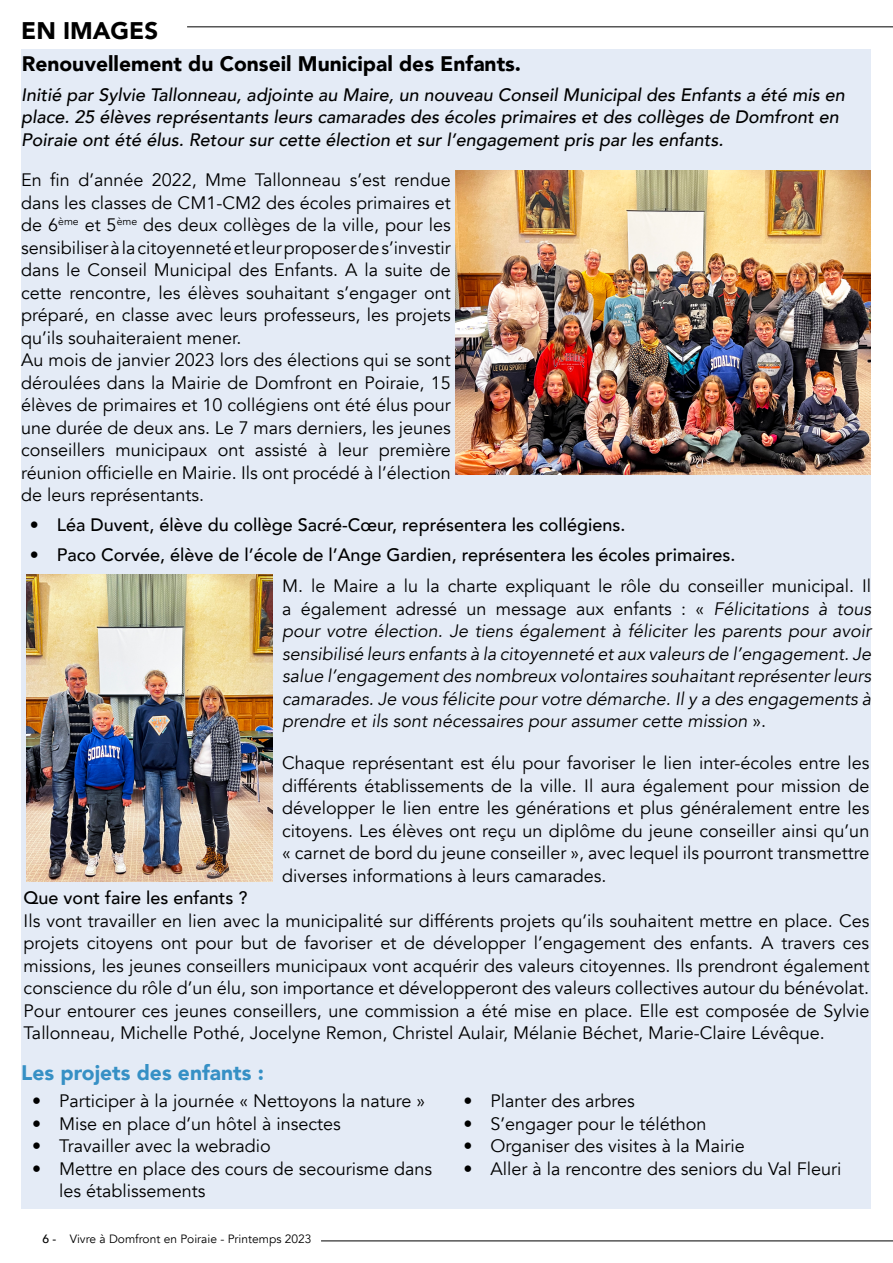
<style>
.page{position:relative;width:893px;height:1263px;background:#fff}
.page>*{position:absolute;margin:0;border:0;box-sizing:border-box;transform-origin:0 0}
.t1{font:900 24px "Avenir";color:#000}
.t2{font:900 21px "Avenir";color:#000}
.t3{font:900 21px "Avenir";color:#3690c5}
.t4{font:18px/22.5px "Avenir";color:#000;text-align:justify}
.t5{font:italic 18px/22.5px "Avenir";color:#000;text-align:justify}
.t6{font:italic 500 18px/22.5px "Avenir";color:#000}
.t7{font:500 18px "Avenir";color:#000}
.t8{font:12px "Avenir";color:#000}
.s1{font-style:normal}
.s2{font-weight:500}
</style>
<div class="page">
<hr style="left:321px;top:1240px;width:572px;height:1px;background:#000">
<hr style="left:187px;top:27px;width:706px;height:1px;background:#000">
<div style="left:22px;top:50px;width:849px;height:1159px;background:#e4ebf6"></div>
<img style="left:455px;top:171px;width:416px;height:303px">
<img style="left:26px;top:574px;width:247px;height:307px">
<h1 class="t1" style="left:21px;top:10px;width:138px">EN IMAGES</h1>
<p class="t2" style="left:22px;top:45px;width:501px">Renouvellement du Conseil Municipal des Enfants.</p>
<p class="t6" style="left:21px;top:84px;width:825px">Initié par Sylvie Tallonneau, adjointe au Maire, un nouveau Conseil Municipal des Enfants a été mis en place. 25 élèves représentants leurs camarades des écoles primaires et des collèges de Domfront en<br>Poiraie ont été élus. Retour sur cette élection et sur l’engagement pris par les enfants.</p>
<p class="t4" style="left:21px;top:169px;width:431px;text-align:left">En fin d’année 2022, Mme Tallonneau s’est rendue dans les classes de CM1-CM2 des écoles primaires et de 6<sup>ème</sup> et 5<sup>ème</sup> des deux collèges de la ville, pour les sensibiliser à la citoyenneté et leur proposer de s’investir dans le Conseil Municipal des Enfants. A la suite de cette rencontre, les élèves souhaitant s’engager ont préparé, en classe avec leurs professeurs, les projets qu’ils souhaiteraient mener.<br>Au mois de janvier 2023 lors des élections qui se sont déroulées dans la Mairie de Domfront en Poiraie, 15 élèves de primaires et 10 collégiens ont été élus pour une durée de deux ans. Le 7 mars derniers, les jeunes conseillers municipaux ont assisté à leur première réunion officielle en Mairie. Ils ont procédé à l’élection de leurs représentants.</p>
<p class="t7" style="left:30px;top:509px;width:597px">• Léa Duvent, élève du collège Sacré-Cœur, représentera les collégiens.</p>
<p class="t7" style="left:30px;top:539px;width:707px">• Paco Corvée, élève de l’école de l’Ange Gardien, représentera les écoles primaires.</p>
<p class="t5" style="left:282px;top:575px;width:591px"><span class="s1">M. le Maire a lu la charte expliquant le rôle du conseiller municipal. Il a également adressé un message aux enfants : «</span> Félicitations à tous pour votre élection. Je tiens également à féliciter les parents pour avoir sensibilisé leurs enfants à la citoyenneté et aux valeurs de l’engagement. Je salue l’engagement des nombreux volontaires souhaitant représenter leurs camarades. Je vous félicite pour votre démarche. Il y a des engagements à prendre et ils sont nécessaires pour assumer cette mission <span class="s1">».</span></p>
<p class="t4" style="left:282px;top:752px;width:589px">Chaque représentant est élu pour favoriser le lien inter-écoles entre les différents établissements de la ville. Il aura également pour mission de développer le lien entre les générations et plus généralement entre les citoyens. Les élèves ont reçu un diplôme du jeune conseiller ainsi qu’un « carnet de bord du jeune conseiller », avec lequel ils pourront transmettre diverses informations à leurs camarades.</p>
<p class="t7" style="left:24px;top:882px;width:225px">Que vont faire les enfants ?</p>
<p class="t4" style="left:24px;top:910px;width:847px">Ils vont travailler en lien avec la municipalité sur différents projets qu’ils souhaitent mettre en place. Ces projets citoyens ont pour but de favoriser et de développer l’engagement des enfants. A travers ces missions, les jeunes conseillers municipaux vont acquérir des valeurs citoyennes. Ils prendront également conscience du rôle d’un élu, son importance et développeront des valeurs collectives autour du bénévolat.<br>Pour entourer ces jeunes conseillers, une commission a été mise en place. Elle est composée de Sylvie Tallonneau, Michelle Pothé, Jocelyne Remon, Christel Aulair, Mélanie Béchet, Marie-Claire Lévêque.</p>
<p class="t3" style="left:21px;top:1054px;width:244px">Les projets des enfants :</p>
<p class="t4" style="left:32px;top:1090px;width:394px">• Participer à la journée « Nettoyons la nature »</p>
<p class="t4" style="left:32px;top:1112px;width:310px">• Mise en place d’un hôtel à insectes</p>
<p class="t4" style="left:32px;top:1135px;width:240px">• Travailler avec la webradio</p>
<p class="t4" style="left:59px;top:1157px;width:375px;text-indent:-27px">• Mettre en place des cours de secourisme dans les établissements</p>
<p class="t8" style="left:43px;top:1231px;width:270px"><span class="s2">6 -</span> Vivre à Domfront en Poiraie - Printemps 2023</p>
<p class="t4" style="left:463px;top:1090px;width:173px">• Planter des arbres</p>
<p class="t4" style="left:463px;top:1112px;width:244px">• S’engager pour le téléthon</p>
<p class="t4" style="left:463px;top:1135px;width:283px">• Organiser des visites à la Mairie</p>
<p class="t4" style="left:463px;top:1157px;width:379px">• Aller à la rencontre des seniors du Val Fleuri</p>
</div>
